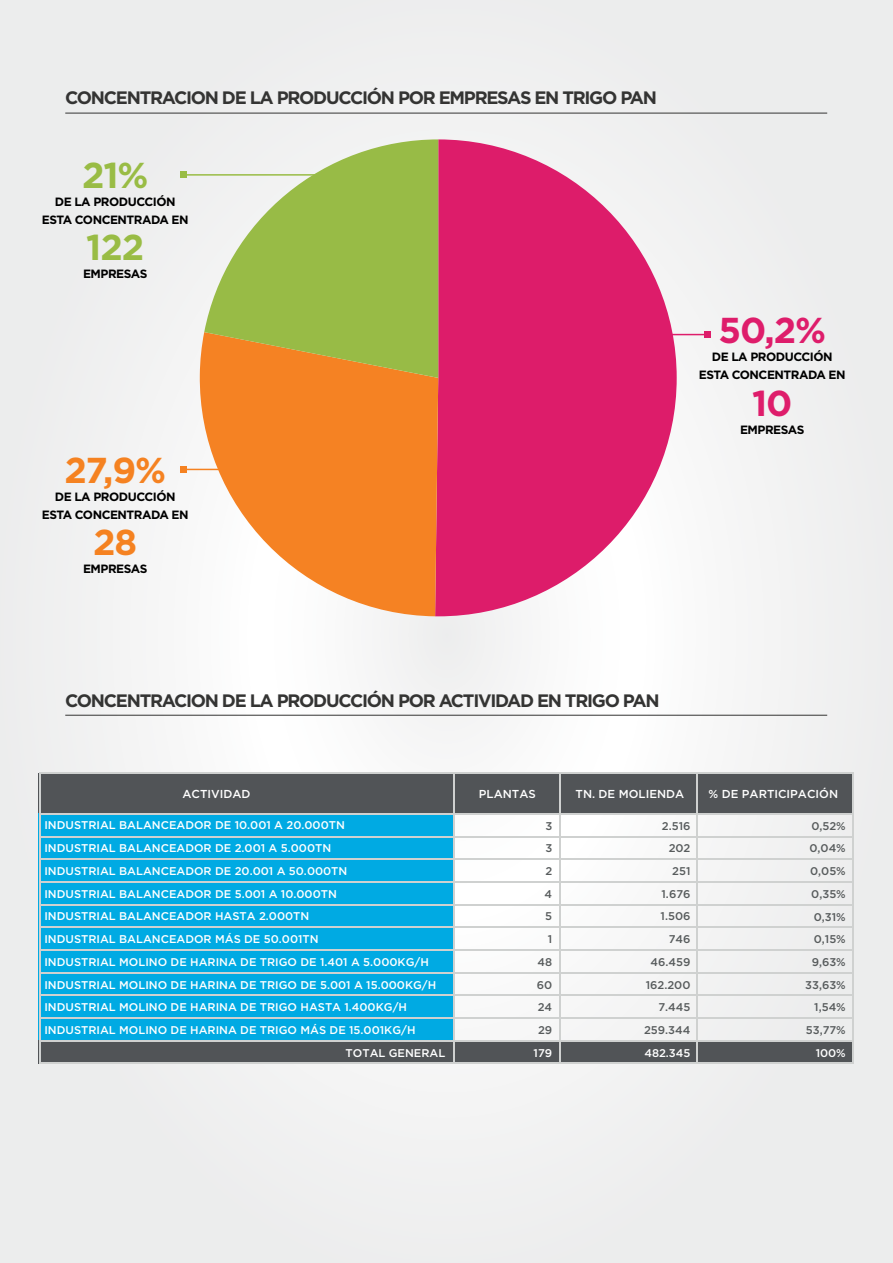
<style>
.page{position:relative;width:893px;height:1263px;background:#fff}
.page>*{position:absolute;margin:0;border:0;box-sizing:border-box;transform-origin:0 0}
.t1{font:700 36px "Gotham";color:#de1d6b}
.t2{font:700 36px "Gotham";color:#f58221}
.t3{font:700 36px "Gotham";color:#99bc45}
.t4{font:700 18px "Gotham";letter-spacing:-.07em;color:#343433}
.t5{font:700 12px/18px "Gotham";letter-spacing:-.04em;color:#000;text-align:center}
.t6{font:500 11.55px "Gotham";color:#fff}
.t7{font:500 11.25px "Gotham";color:#fff}
.t8{font:500 11.25px/22.8px "Gotham";color:#575b5c;text-align:right}
</style>
<div class="page">
<div style="left:0;top:0;width:893px;height:1263px;background:linear-gradient(to right,#f0f1f1,#f2f2f2)"></div>
<hr style="left:183px;top:469px;width:75px;height:1px;background:#f58221">
<svg style="left:180px;top:466px;width:6px;height:6px"></svg>
<hr style="left:183px;top:174px;width:212px;height:2px;background:#99bc45">
<svg style="left:180px;top:172px;width:6px;height:6px"></svg>
<hr style="left:630px;top:334px;width:77px;height:1px;background:#de1d6b">
<svg style="left:704px;top:332px;width:6px;height:6px"></svg>
<div style="left:39px;top:813px;width:415px;height:244px;background:#00aae3"></div>
<div style="left:39px;top:773px;width:813px;height:40px;background:#515457"></div>
<div style="left:39px;top:1040px;width:813px;height:24px;background:#515457"></div>
<hr style="left:39px;top:772px;width:814px;height:1px;background:#cfd1d0">
<hr style="left:39px;top:813px;width:814px;height:2px;background:#cfd1d0">
<hr style="left:39px;top:836px;width:814px;height:1px;background:#cfd1d0">
<hr style="left:39px;top:858px;width:814px;height:2px;background:#cfd1d0">
<hr style="left:39px;top:881px;width:814px;height:2px;background:#cfd1d0">
<hr style="left:39px;top:904px;width:814px;height:1px;background:#cfd1d0">
<hr style="left:39px;top:926px;width:814px;height:2px;background:#cfd1d0">
<hr style="left:39px;top:949px;width:814px;height:2px;background:#cfd1d0">
<hr style="left:39px;top:972px;width:814px;height:1px;background:#cfd1d0">
<hr style="left:39px;top:1017px;width:814px;height:2px;background:#cfd1d0">
<hr style="left:39px;top:994px;width:814px;height:2px;background:#cfd1d0">
<hr style="left:39px;top:1040px;width:814px;height:2px;background:#cfd1d0">
<hr style="left:39px;top:1062px;width:814px;height:2px;background:#cfd1d0">
<hr style="left:559px;top:773px;width:1px;height:291px;background:#cfd1d0">
<hr style="left:453px;top:773px;width:2px;height:291px;background:#cfd1d0">
<hr style="left:39px;top:773px;width:1px;height:291px;background:#cfd1d0">
<hr style="left:696px;top:773px;width:2px;height:291px;background:#cfd1d0">
<hr style="left:852px;top:773px;width:1px;height:291px;background:#cfd1d0">
<hr style="left:65px;top:113px;width:762px;height:1px;background:#343433">
<hr style="left:65px;top:715px;width:762px;height:1px;background:#343433">
<svg style="left:438px;top:139px;width:239px;height:477px;fill:#dd1c6a"></svg>
<svg style="left:198px;top:332px;width:240px;height:284px;fill:#f58223"></svg>
<svg style="left:204px;top:139px;width:234px;height:239px;fill:#98bb46"></svg>
<h2 class="t4" style="left:65px;top:85px;width:593px">CONCENTRACION DE LA PRODUCCIÓN POR EMPRESAS EN TRIGO PAN</h2>
<h1 class="t3" style="left:82px;top:152px;width:68px">21%</h1>
<p class="t5" style="left:42px;top:193px;width:148px">DE LA PRODUCCIÓN<br>ESTA CONCENTRADA EN</p>
<h1 class="t3" style="left:86px;top:224px;width:59px">122</h1>
<p class="t5" style="left:83px;top:265px;width:66px">EMPRESAS</p>
<h1 class="t2" style="left:64px;top:446px;width:103px">27,9%</h1>
<p class="t5" style="left:42px;top:487px;width:148px">DE LA PRODUCCIÓN<br>ESTA CONCENTRADA EN</p>
<h1 class="t2" style="left:93px;top:518px;width:46px">28</h1>
<p class="t5" style="left:83px;top:559px;width:66px">EMPRESAS</p>
<h1 class="t1" style="left:718px;top:307px;width:109px">50,2%</h1>
<p class="t5" style="left:699px;top:348px;width:148px">DE LA PRODUCCIÓN<br>ESTA CONCENTRADA EN</p>
<h1 class="t1" style="left:752px;top:379px;width:42px">10</h1>
<p class="t5" style="left:740px;top:420px;width:66px">EMPRESAS</p>
<h2 class="t4" style="left:65px;top:688px;width:596px">CONCENTRACION DE LA PRODUCCIÓN POR ACTIVIDAD EN TRIGO PAN</h2>
<p class="t6" style="left:183px;top:786px;width:70px">ACTIVIDAD</p>
<p class="t6" style="left:479px;top:786px;width:58px">PLANTAS</p>
<p class="t6" style="left:575px;top:786px;width:110px">TN. DE MOLIENDA</p>
<p class="t6" style="left:708px;top:786px;width:131px">% DE PARTICIPACIÓN</p>
<p class="t7" style="left:44px;top:818px;width:302px">INDUSTRIAL BALANCEADOR DE 10.001 A 20.000TN</p>
<p class="t7" style="left:44px;top:841px;width:288px">INDUSTRIAL BALANCEADOR DE 2.001 A 5.000TN</p>
<p class="t7" style="left:44px;top:864px;width:305px">INDUSTRIAL BALANCEADOR DE 20.001 A 50.000TN</p>
<p class="t7" style="left:44px;top:886px;width:294px">INDUSTRIAL BALANCEADOR DE 5.001 A 10.000TN</p>
<p class="t7" style="left:44px;top:909px;width:266px">INDUSTRIAL BALANCEADOR HASTA 2.000TN</p>
<p class="t7" style="left:44px;top:932px;width:276px">INDUSTRIAL BALANCEADOR MÁS DE 50.001TN</p>
<p class="t7" style="left:44px;top:954px;width:386px">INDUSTRIAL MOLINO DE HARINA DE TRIGO DE 1.401 A 5.000KG/H</p>
<p class="t7" style="left:44px;top:977px;width:393px">INDUSTRIAL MOLINO DE HARINA DE TRIGO DE 5.001 A 15.000KG/H</p>
<p class="t7" style="left:44px;top:1000px;width:364px">INDUSTRIAL MOLINO DE HARINA DE TRIGO HASTA 1.400KG/H</p>
<p class="t7" style="left:44px;top:1023px;width:373px">INDUSTRIAL MOLINO DE HARINA DE TRIGO MÁS DE 15.001KG/H</p>
<p class="t7" style="left:346px;top:1045px;width:101px">TOTAL GENERAL</p>
<p class="t8" style="left:644px;top:814px;width:48px">2.516<br>202<br>251<br>1.676<br>1.506<br>746<br>46.459<br>162.200<br>7.445<br>259.344</p>
<p class="t7" style="left:644px;top:1045px;width:48px">482.345</p>
<p class="t8" style="left:805px;top:814px;width:42px">0,52%<br>0,04%<br>0,05%<br>0,35%<br>0,31%<br>0,15%<br>9,63%<br>33,63%<br>1,54%<br>53,77%</p>
<p class="t7" style="left:816px;top:1045px;width:32px">100%</p>
<p class="t8" style="left:537px;top:814px;width:17px">3<br>3<br>2<br>4<br>5<br>1<br>48<br>60<br>24<br>29</p>
<p class="t7" style="left:534px;top:1045px;width:20px">179</p>
</div>
